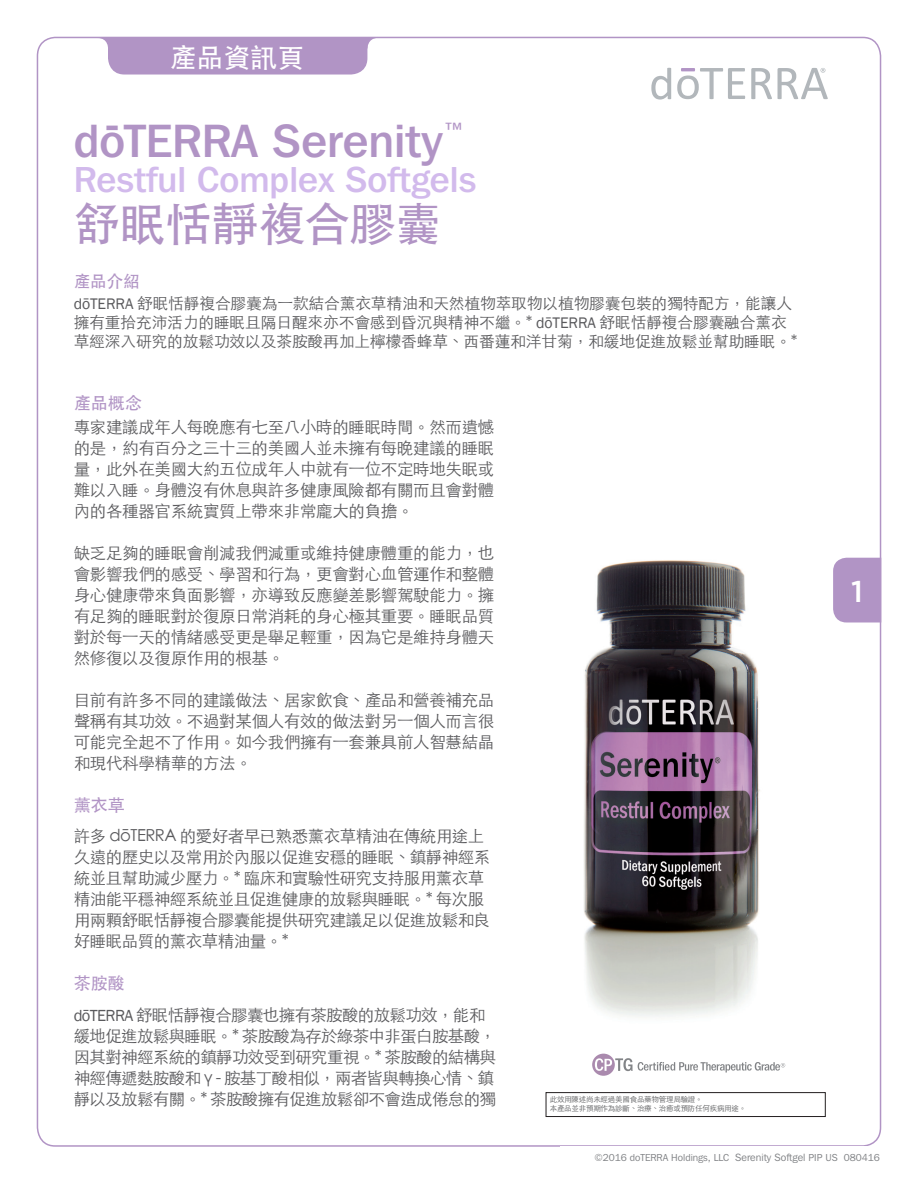
<style>
.page{position:relative;width:918px;height:1188px;background:#fff}
.page>*{position:absolute;margin:0;border:0;box-sizing:border-box;transform-origin:0 0}
.Main_H1{font:500 46.5px "Franklin Gothic IT Cby BT";color:#b194c5}
.Main_H1-2{font:500 46.5px "ST Heiti TC";letter-spacing:-.02em;color:#b194c5}
.Main_H2{font:500 36px "Franklin Gothic IT Cby BT";color:#d2baec}
.t1{font:500 30px "Gotham";color:#fff}
.t2{font:500 27px "ST Heiti TC";color:#fff}
.Purple_Headers{font:500 17.1px "ST Heiti TC";color:#b194c5}
.Body{font:300 16.5px/21px "ST Heiti TC";letter-spacing:-.02em;color:#5a5a5d;text-align:justify}
.Gray_Titles{font:300 16.5px/21px "ST Heiti TC";letter-spacing:-.03em;color:#5a5a5d}
.Purple_Headers-2{font:500 16.5px "ST Heiti TC";color:#b194c5}
.Body-2{font:300 15.75px/18.9px "ST Heiti TC";letter-spacing:-.01em;color:#5a5a5d}
.t3{font:10.05px "Franklin Gothic IT Cby BT";color:#808285}
.t4{font:300 7.5px/8.6px "ST Heiti TC";letter-spacing:-.03em;color:#57585a}
.s1{font-family:"Franklin Gothic";font-weight:400}
.s2{font-size:10.5px}
</style>
<div class="page">
<div style="left:833px;top:558px;width:48px;height:64px;background:#b194c5"></div>
<svg style="left:751px;top:68px;width:21px;height:31px"></svg>
<svg style="left:677px;top:68px;width:68px;height:31px"></svg>
<svg style="left:651px;top:68px;width:20px;height:32px"></svg>
<svg style="left:778px;top:68px;width:50px;height:31px"></svg>
<svg style="left:592px;top:1054px;width:40px;height:22px"></svg>
<svg style="left:638px;top:1062px;width:147px;height:11px"></svg>
<div style="left:546px;top:1092px;width:279px;height:25px;border:1px solid #231f20"></div>
<svg style="left:97px;top:37px;width:281px;height:38px;background:#b89dca"></svg>
<img style="left:584px;top:560px;width:176px;height:456px">
<p class="t2" style="left:170px;top:42px;width:136px">產品資訊頁</p>
<p class="Main_H1" style="left:74px;top:112px;width:393px">do-TERRA Serenity<sup>™</sup></p>
<p class="Main_H2" style="left:74px;top:157px;width:404px">Restful Complex Softgels</p>
<p class="Main_H1-2" style="left:74px;top:198px;width:369px">舒眠恬靜複合膠囊</p>
<p class="Purple_Headers-2" style="left:74px;top:272px;width:67px">產品介紹</p>
<p class="Body-2" style="left:74px;top:292px;width:725px"><span class="s1">dōTERRA</span> 舒眠恬靜複合膠囊為一款結合薰衣草精油和天然植物萃取物以植物膠囊包裝的獨特配方，能讓人擁有重拾充沛活力的睡眠且隔日醒來亦不會感到昏沉與精神不繼。* <span class="s1">dōTERRA</span> 舒眠恬靜複合膠囊融合薰衣草經深入研究的放鬆功效以及茶胺酸再加上檸檬香蜂草、西番蓮和洋甘菊，和緩地促進放鬆並幫助睡眠。*</p>
<p class="Purple_Headers" style="left:74px;top:393px;width:70px">產品概念</p>
<p class="Body" style="left:74px;top:415px;width:422px">專家建議成年人每晚應有七至八小時的睡眠時間。然而遺憾的是，約有百分之三十三的美國人並未擁有每晚建議的睡眠量，此外在美國大約五位成年人中就有一位不定時地失眠或難以入睡。身體沒有休息與許多健康風險都有關而且會對體內的各種器官系統實質上帶來非常龐大的負擔。</p>
<p class="Body" style="left:74px;top:541px;width:422px">缺乏足夠的睡眠會削減我們減重或維持健康體重的能力，也會影響我們的感受、學習和行為，更會對心血管運作和整體身心健康帶來負面影響，亦導致反應變差影響駕駛能力。擁有足夠的睡眠對於復原日常消耗的身心極其重要。睡眠品質對於每一天的情緒感受更是舉足輕重，因為它是維持身體天然修復以及復原作用的根基。</p>
<p class="Body" style="left:74px;top:688px;width:422px">目前有許多不同的建議做法、居家飲食、產品和營養補充品聲稱有其功效。不過對某個人有效的做法對另一個人而言很可能完全起不了作用。如今我們擁有一套兼具前人智慧結晶和現代科學精華的方法。</p>
<p class="Purple_Headers" style="left:74px;top:796px;width:53px">薰衣草</p>
<p class="Gray_Titles" style="left:74px;top:824px;width:418px">許多 dōTERRA 的愛好者早已熟悉薰衣草精油在傳統用途上久遠的歷史以及常用於內服以促進安穩的睡眠、鎮靜神經系統並且幫助減少壓力。* 臨床和實驗性研究支持服用薰衣草精油能平穩神經系統並且促進健康的放鬆與睡眠。* 每次服用兩顆舒眠恬靜複合膠囊能提供研究建議足以促進放鬆和良好睡眠品質的薰衣草精油量。*</p>
<p class="Purple_Headers" style="left:74px;top:974px;width:53px">茶胺酸</p>
<p class="Gray_Titles" style="left:74px;top:1002px;width:424px"><span class="s1">dōTERRA</span> 舒眠恬靜複合膠囊也擁有茶胺酸的放鬆功效，能和緩地促進放鬆與睡眠。* 茶胺酸為存於綠茶中非蛋白胺基酸，因其對神經系統的鎮靜功效受到研究重視。* 茶胺酸的結構與神經傳遞麩胺酸和 γ - 胺基丁酸相似，兩者皆與轉換心情、鎮靜以及放鬆有關。* 茶胺酸擁有促進放鬆卻不會造成倦怠的獨</p>
<p class="t4" style="left:550px;top:1094px;width:198px">此效用陳述尚未經過美國食品藥物管理局驗證。<br>本產品並非預期作為診斷、治療、治癒或預防任何疾病用途。</p>
<p class="t1" style="left:851px;top:572px;width:13px">1</p>
<p class="t3" style="left:594px;top:1151px;width:287px">©2016 doTERRA Holdings, LLC <span class="s2">Serenity Softgel</span> PIP US 080416</p>
</div>
